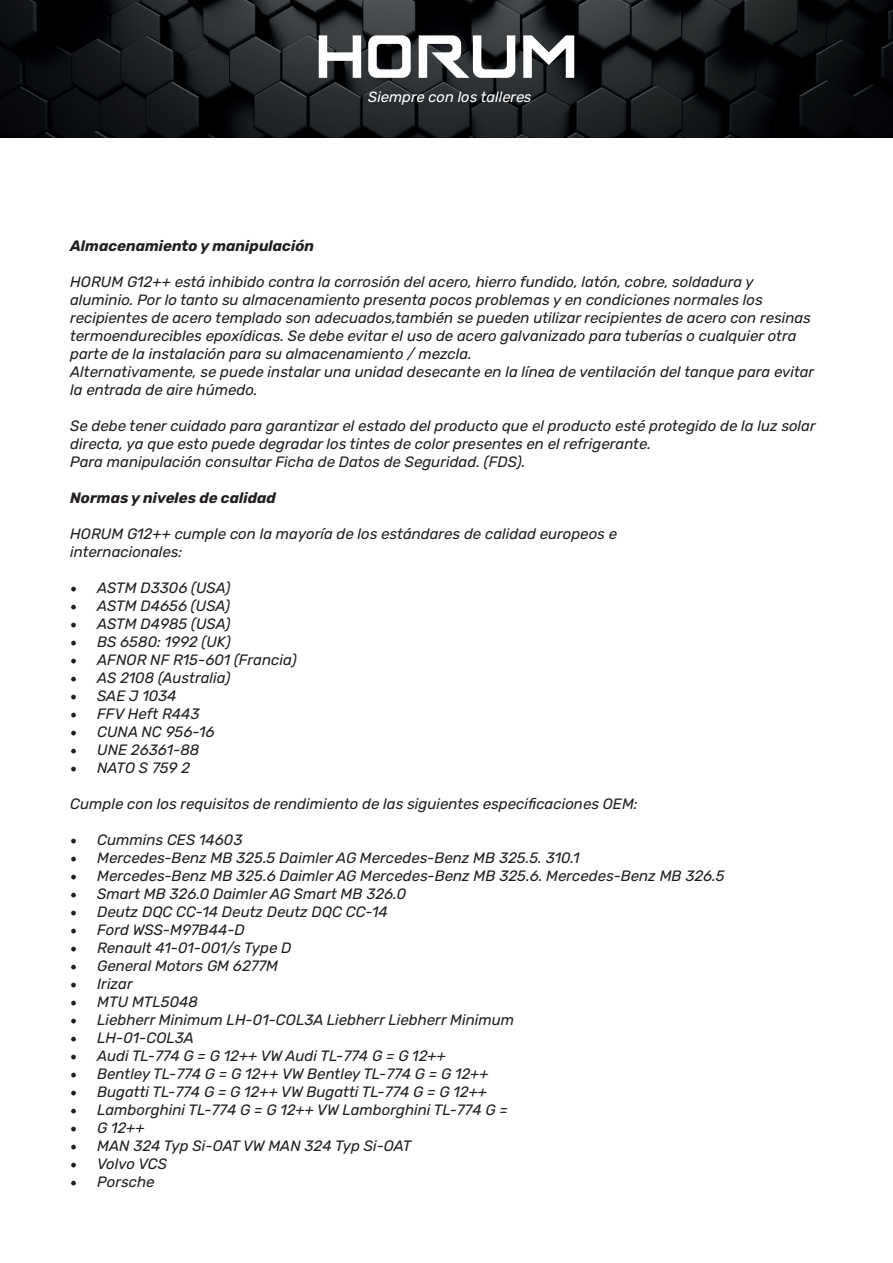
<style>
.page{position:relative;width:893px;height:1263px;background:#fff}
.page>*{position:absolute;margin:0;border:0;box-sizing:border-box;transform-origin:0 0}
.t1{font:italic 15px/18px "Rubik";color:#231f20}
.t2{font:italic 700 15px "Rubik";color:#231f20}
.t3{font:italic 14.7px "Rubik";color:#fff}
.s1{font-family:"Minion Pro";font-style:normal;font-size:18px}
</style>
<div class="page">
<img style="left:0;top:0;width:893px;height:138px">
<svg style="left:319px;top:35px;width:92px;height:43px"></svg>
<svg style="left:419px;top:35px;width:96px;height:43px"></svg>
<svg style="left:523px;top:35px;width:51px;height:43px"></svg>
<p class="t3" style="left:368px;top:89px;width:165px">Siempre con los talleres</p>
<p class="t2" style="left:70px;top:237px;width:246px">Almacenamiento y manipulación</p>
<p class="t1" style="left:70px;top:273px;width:746px">HORUM G12++ está inhibido contra la corrosión del acero, hierro fundido, latón, cobre, soldadura y aluminio. Por lo tanto su almacenamiento presenta pocos problemas y en condiciones normales los recipientes de acero templado son adecuados,también se pueden utilizar recipientes de acero con resinas termoendurecibles epoxídicas. Se debe evitar el uso de acero galvanizado para tuberías o cualquier otra parte de la instalación para su almacenamiento / mezcla.<br>Alternativamente, se puede instalar una unidad desecante en la línea de ventilación del tanque para evitar la entrada de aire húmedo.</p>
<p class="t1" style="left:70px;top:417px;width:747px">Se debe tener cuidado para garantizar el estado del producto que el producto esté protegido de la luz solar directa, ya que esto puede degradar los tintes de color presentes en el refrigerante.<br>Para manipulación consultar Ficha de Datos de Seguridad. (FDS).</p>
<p class="t2" style="left:70px;top:489px;width:207px">Normas y niveles de calidad</p>
<p class="t1" style="left:70px;top:525px;width:548px">HORUM G12++ cumple con la mayoría de los estándares de calidad europeos e internacionales:</p>
<p class="t1" style="left:70px;top:579px;width:162px"><span class="s1">•</span> ASTM D3306 (USA)</p>
<p class="t1" style="left:70px;top:597px;width:162px"><span class="s1">•</span> ASTM D4656 (USA)</p>
<p class="t1" style="left:70px;top:615px;width:162px"><span class="s1">•</span> ASTM D4985 (USA)</p>
<p class="t1" style="left:70px;top:633px;width:162px"><span class="s1">•</span> BS 6580: 1992 (UK)</p>
<p class="t1" style="left:70px;top:651px;width:228px"><span class="s1">•</span> AFNOR NF R15-601 (Francia)</p>
<p class="t1" style="left:70px;top:669px;width:162px"><span class="s1">•</span> AS 2108 (Australia)</p>
<p class="t1" style="left:70px;top:687px;width:108px"><span class="s1">•</span> SAE J 1034</p>
<p class="t1" style="left:70px;top:705px;width:131px"><span class="s1">•</span> FFV Heft R443</p>
<p class="t1" style="left:70px;top:723px;width:146px"><span class="s1">•</span> CUNA NC 956-16</p>
<p class="t1" style="left:70px;top:741px;width:131px"><span class="s1">•</span> UNE 26361-88</p>
<p class="t1" style="left:70px;top:759px;width:121px"><span class="s1">•</span> NATO S 759 2</p>
<p class="t1" style="left:70px;top:795px;width:569px">Cumple con los requisitos de rendimiento de las siguientes especificaciones OEM:</p>
<p class="t1" style="left:70px;top:831px;width:174px"><span class="s1">•</span> Cummins CES 14603</p>
<p class="t1" style="left:70px;top:849px;width:511px"><span class="s1">•</span> Mercedes-Benz MB 325.5 Daimler AG Mercedes-Benz MB 325.5. 310.1</p>
<p class="t1" style="left:70px;top:867px;width:656px"><span class="s1">•</span> Mercedes-Benz MB 325.6 Daimler AG Mercedes-Benz MB 325.6. Mercedes-Benz MB 326.5</p>
<p class="t1" style="left:70px;top:885px;width:338px"><span class="s1">•</span> Smart MB 326.0 Daimler AG Smart MB 326.0</p>
<p class="t1" style="left:70px;top:903px;width:319px"><span class="s1">•</span> Deutz DQC CC-14 Deutz Deutz DQC CC-14</p>
<p class="t1" style="left:70px;top:921px;width:176px"><span class="s1">•</span> Ford WSS-M97B44-D</p>
<p class="t1" style="left:70px;top:939px;width:223px"><span class="s1">•</span> Renault 41-01-001/s Type D</p>
<p class="t1" style="left:70px;top:957px;width:209px"><span class="s1">•</span> General Motors GM 6277M</p>
<p class="t1" style="left:70px;top:975px;width:64px"><span class="s1">•</span> Irizar</p>
<p class="t1" style="left:70px;top:993px;width:129px"><span class="s1">•</span> MTU MTL5048</p>
<p class="t1" style="left:70px;top:1011px;width:446px"><span class="s1">•</span> Liebherr Minimum LH-01-COL3A Liebherr Liebherr Minimum</p>
<p class="t1" style="left:70px;top:1029px;width:125px"><span class="s1">•</span> LH-01-COL3A</p>
<p class="t1" style="left:70px;top:1047px;width:377px"><span class="s1">•</span> Audi TL-774 G = G 12++ VW Audi TL-774 G = G 12++</p>
<p class="t1" style="left:70px;top:1065px;width:420px"><span class="s1">•</span> Bentley TL-774 G = G 12++ VW Bentley TL-774 G = G 12++</p>
<p class="t1" style="left:70px;top:1083px;width:419px"><span class="s1">•</span> Bugatti TL-774 G = G 12++ VW Bugatti TL-774 G = G 12++</p>
<p class="t1" style="left:70px;top:1101px;width:439px"><span class="s1">•</span> Lamborghini TL-774 G = G 12++ VW Lamborghini TL-774 G =</p>
<p class="t1" style="left:70px;top:1119px;width:76px"><span class="s1">•</span> G 12++</p>
<p class="t1" style="left:70px;top:1137px;width:343px"><span class="s1">•</span> MAN 324 Typ Si-OAT VW MAN 324 Typ Si-OAT</p>
<p class="t1" style="left:70px;top:1155px;width:98px"><span class="s1">•</span> Volvo VCS</p>
<p class="t1" style="left:70px;top:1173px;width:86px"><span class="s1">•</span> Porsche</p>
</div>
